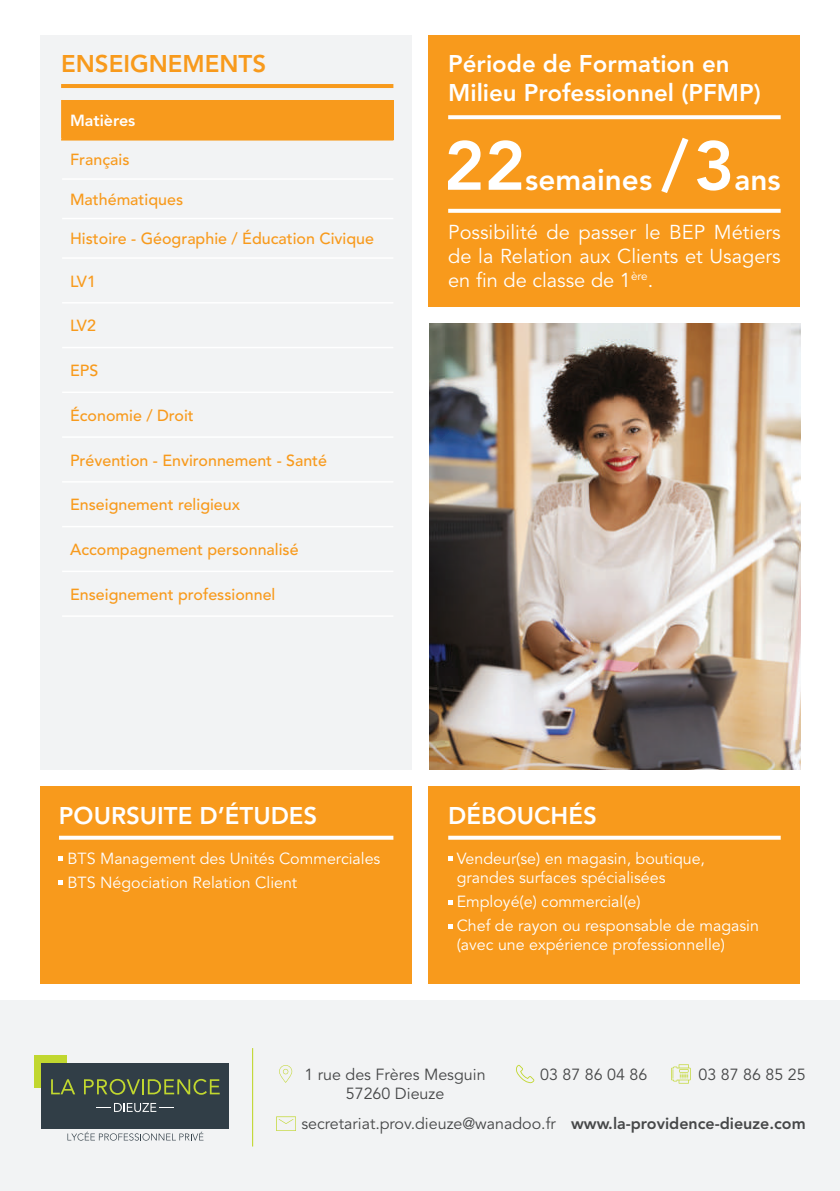
<style>
.page{position:relative;width:840px;height:1191px;background:#fff}
.page>*{position:absolute;margin:0;border:0;box-sizing:border-box;transform-origin:0 0}
.t1{font:800 68.6px "Avenir";color:#fff}
.t2{font:800 29.6px "Avenir";color:#fff}
.t3{font:800 24px/28.8px "Avenir";color:#fff}
.t4{font:800 24px "Avenir";color:#f89a1c}
.t5{font:20px/24px "Avenir";color:#fff;text-align:justify}
.t6{font:16px/24px "Avenir";color:#fff}
.t7{font:500 16px "Avenir";color:#f89a1c}
.t8{font:16px/19.2px "Avenir";color:#464748;text-align:center}
.t9{font:800 16px "Avenir";color:#464748}
.t10{font:800 16px "Avenir";color:#fff}
</style>
<div class="page">
<div style="left:40px;top:35px;width:371px;height:734px;background:#f2f3f4"></div>
<img style="left:429px;top:323px;width:370px;height:446px">
<div style="left:40px;top:786px;width:371px;height:197px;background:#f89a1c"></div>
<svg style="left:59px;top:857px;width:4px;height:4px"></svg>
<svg style="left:59px;top:881px;width:4px;height:4px"></svg>
<svg style="left:59px;top:835px;width:334px;height:4px"></svg>
<hr style="left:61px;top:84px;width:332px;height:4px;background:#f89a1c">
<div style="left:428px;top:786px;width:371px;height:197px;background:#f89a1c"></div>
<svg style="left:448px;top:857px;width:4px;height:4px"></svg>
<svg style="left:448px;top:900px;width:4px;height:4px"></svg>
<svg style="left:448px;top:924px;width:4px;height:4px"></svg>
<svg style="left:448px;top:835px;width:332px;height:4px"></svg>
<div style="left:428px;top:35px;width:371px;height:271px;background:#f89a1c"></div>
<svg style="left:448px;top:115px;width:332px;height:4px"></svg>
<svg style="left:448px;top:209px;width:332px;height:4px"></svg>
<div style="left:62px;top:100px;width:331px;height:40px;background:#f89a1c"></div>
<hr style="left:61px;top:100px;width:2px;height:39px;background:#f89a1c">
<hr style="left:61px;top:139px;width:332px;height:2px;background:#f89a1c">
<hr style="left:62px;top:178px;width:331px;height:2px;background:#fff">
<hr style="left:62px;top:218px;width:331px;height:1px;background:#fff">
<hr style="left:62px;top:257px;width:331px;height:2px;background:#fff">
<hr style="left:62px;top:302px;width:331px;height:1px;background:#fff">
<hr style="left:62px;top:347px;width:331px;height:1px;background:#fff">
<hr style="left:62px;top:391px;width:331px;height:2px;background:#fff">
<hr style="left:62px;top:436px;width:331px;height:2px;background:#fff">
<hr style="left:62px;top:481px;width:331px;height:1px;background:#fff">
<hr style="left:62px;top:526px;width:331px;height:1px;background:#fff">
<hr style="left:62px;top:570px;width:331px;height:2px;background:#fff">
<hr style="left:62px;top:615px;width:331px;height:2px;background:#fff">
<div style="left:0;top:1000px;width:839px;height:191px;background:#f2f3f4"></div>
<hr style="left:252px;top:1048px;width:1px;height:98px;background:#c1d72f">
<svg style="left:279px;top:1065px;width:13px;height:17px"></svg>
<svg style="left:516px;top:1064px;width:18px;height:19px"></svg>
<svg style="left:671px;top:1064px;width:19px;height:19px"></svg>
<svg style="left:276px;top:1116px;width:20px;height:15px"></svg>
<div style="left:34px;top:1055px;width:33px;height:33px;background:#c1d72f"></div>
<div style="left:42px;top:1063px;width:187px;height:65px;background:#313e47"></div>
<svg style="left:67px;top:1131px;width:136px;height:9px"></svg>
<svg style="left:51px;top:1079px;width:24px;height:15px"></svg>
<svg style="left:84px;top:1079px;width:135px;height:15px"></svg>
<svg style="left:96px;top:1103px;width:77px;height:9px"></svg>
<h3 class="t4" style="left:61px;top:50px;width:206px">ENSEIGNEMENTS</h3>
<p class="t10" style="left:70px;top:111px;width:67px">Matières</p>
<p class="t7" style="left:70px;top:151px;width:61px">Français</p>
<p class="t7" style="left:70px;top:190px;width:114px">Mathématiques</p>
<p class="t7" style="left:70px;top:230px;width:305px">Histoire - Géographie / Éducation Civique</p>
<p class="t7" style="left:70px;top:272px;width:27px">LV1</p>
<p class="t7" style="left:70px;top:316px;width:27px">LV2</p>
<p class="t7" style="left:70px;top:361px;width:30px">EPS</p>
<p class="t7" style="left:70px;top:406px;width:125px">Économie / Droit</p>
<p class="t7" style="left:70px;top:451px;width:258px">Prévention - Environnement - Santé</p>
<p class="t7" style="left:70px;top:495px;width:171px">Enseignement religieux</p>
<p class="t7" style="left:70px;top:540px;width:230px">Accompagnement personnalisé</p>
<p class="t7" style="left:70px;top:585px;width:207px">Enseignement professionnel</p>
<h3 class="t3" style="left:448px;top:49px;width:314px">Période de Formation en<br>Milieu Professionnel (PFMP)</h3>
<h1 class="t1" style="left:443px;top:125px;width:83px">22</h1>
<h2 class="t2" style="left:525px;top:162px;width:128px">semaines</h2>
<h1 class="t1" style="left:661px;top:125px;width:74px">/ 3</h1>
<h2 class="t2" style="left:734px;top:162px;width:48px">ans</h2>
<p class="t5" style="left:448px;top:221px;width:334px">Possibilité de passer le BEP Métiers de la Relation aux Clients et Usagers en fin de classe de 1<sup>ère</sup>.</p>
<h3 class="t3" style="left:59px;top:801px;width:260px">POURSUITE D’ÉTUDES</h3>
<p class="t6" style="left:67px;top:846px;width:314px">BTS Management des Unités Commerciales<br>BTS Négociation Relation Client</p>
<h3 class="t3" style="left:448px;top:801px;width:150px">DÉBOUCHÉS</h3>
<p class="t6" style="left:456px;top:849px;width:250px;line-height:19.2px">Vendeur(se) en magasin, boutique, grandes surfaces spécialisées</p>
<p class="t6" style="left:456px;top:890px;width:304px">Employé(e) commercial(e)<br>Chef de rayon ou responsable de magasin</p>
<p class="t6" style="left:456px;top:933px;width:269px">(avec une expérience professionnelle)</p>
<p class="t8" style="left:304px;top:1065px;width:182px">1 rue des Frères Mesguin<br>57260 Dieuze</p>
<p class="t8" style="left:540px;top:1065px;width:108px">03 87 86 04 86</p>
<p class="t8" style="left:698px;top:1065px;width:108px">03 87 86 85 25</p>
<p class="t8" style="left:301px;top:1114px;width:256px">secretariat.prov.dieuze@wanadoo.fr</p>
<p class="t9" style="left:570px;top:1113px;width:236px">www.la-providence-dieuze.com</p>
</div>
